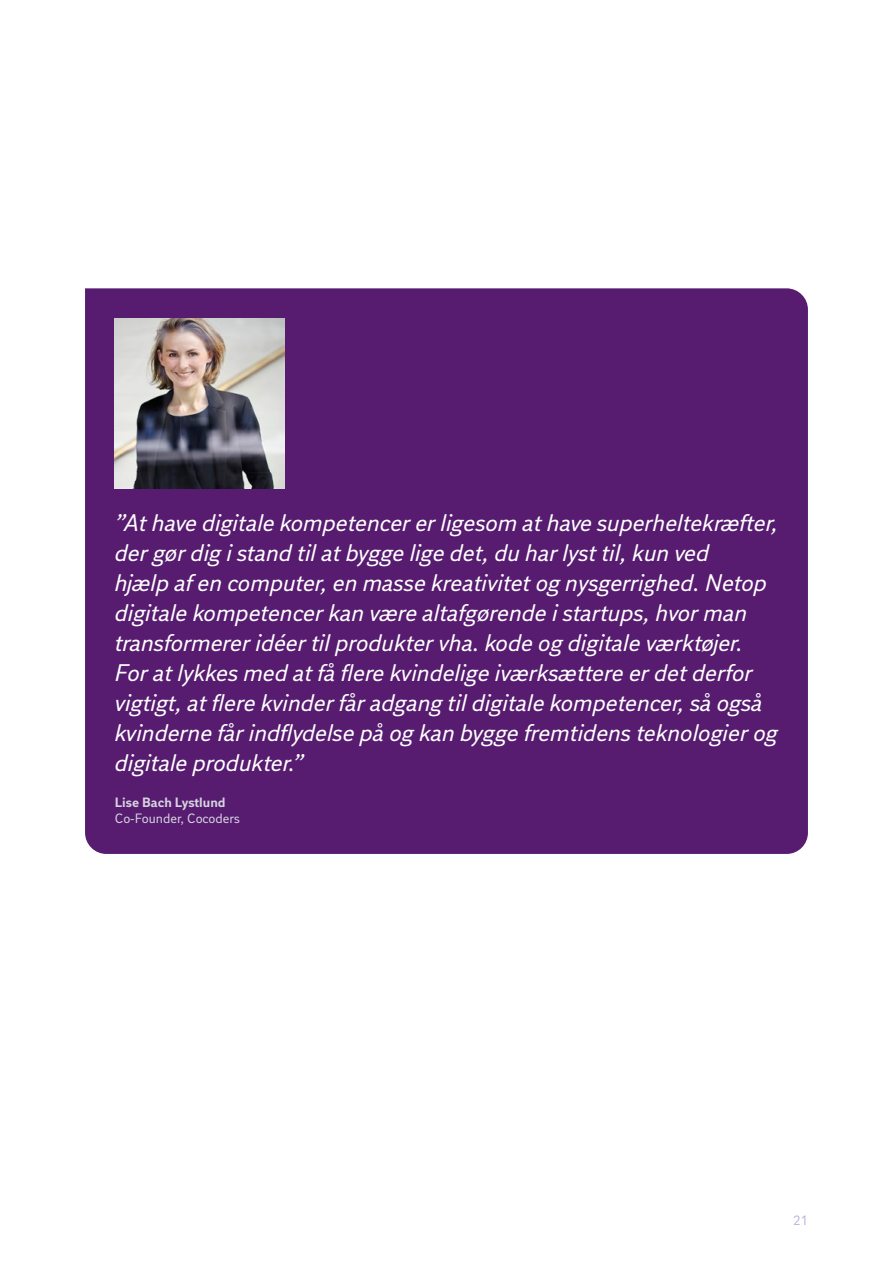
<style>
.page{position:relative;width:893px;height:1263px;background:#fff}
.page>*{position:absolute;margin:0;border:0;box-sizing:border-box;transform-origin:0 0}
.t1{font:italic 24px/30px "DI Sans";color:#fff}
.t2{font:13.5px "DI Sans";color:#d5d3e0}
.t3{font:700 13.5px "DI Sans";color:#d5d3e0}
.t4{font:13.5px "DI Sans";color:#b8b8db}
</style>
<div class="page">
<div style="left:85px;top:288px;width:723px;height:566px;background:#571b70"></div>
<img style="left:115px;top:318px;width:170px;height:170px">
<p class="t1" style="left:115px;top:507px;width:665px">”At have digitale kompetencer er ligesom at have superheltekræfter, der gør dig i stand til at bygge lige det, du har lyst til, kun ved<br>hjælp af en computer, en masse kreativitet og nysgerrighed. Netop digitale kompetencer kan være altafgørende i startups, hvor man transformerer idéer til produkter vha. kode og digitale værktøjer.<br>For at lykkes med at få flere kvindelige iværksættere er det derfor vigtigt, at flere kvinder får adgang til digitale kompetencer, så også kvinderne får indflydelse på og kan bygge fremtidens teknologier og digitale produkter.”</p>
<p class="t3" style="left:115px;top:793px;width:112px">Lise Bach Lystlund</p>
<p class="t2" style="left:115px;top:810px;width:126px">Co-Founder, Cocoders</p>
<p class="t4" style="left:793px;top:1211px;width:16px">21</p>
</div>
